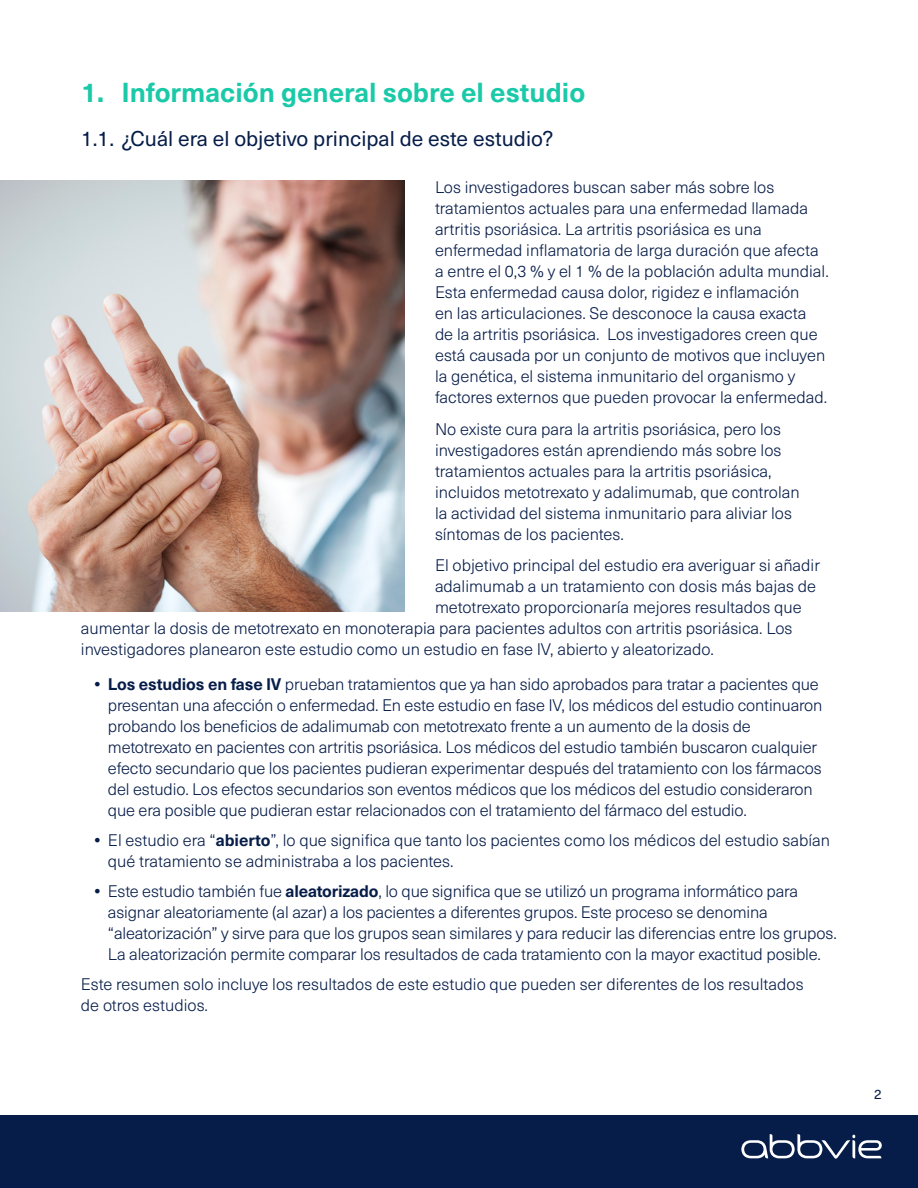
<style>
.page{position:relative;width:918px;height:1188px;background:#fff}
.page>*{position:absolute;margin:0;border:0;box-sizing:border-box;transform-origin:0 0}
.t1{font:700 27px "Neue Haas Unica Pro";color:#1ac9a8}
.t2{font:21px "Neue Haas Unica Pro";color:#071d49}
.t3{font:300 16.5px/21px "Neue Haas Unica Pro";color:#071d49}
.t4{font:13.5px "Neue Haas Unica Pro";color:#071d49}
.s1{font-weight:700}
</style>
<div class="page">
<img style="left:0;top:180px;width:405px;height:432px">
<div style="left:0;top:1115px;width:918px;height:73px;background:#071d49"></div>
<svg style="left:741px;top:1134px;width:141px;height:25px"></svg>
<h1 class="t1" style="left:81px;top:76px;width:506px">1. Información general sobre el estudio</h1>
<p class="t2" style="left:81px;top:126px;width:474px">1.1. ¿Cuál era el objetivo principal de este estudio?</p>
<p class="t3" style="left:435px;top:177px;width:395px">Los investigadores buscan saber más sobre los tratamientos actuales para una enfermedad llamada artritis psoriásica. La artritis psoriásica es una enfermedad inflamatoria de larga duración que afecta a entre el 0,3 % y el 1 % de la población adulta mundial.<br>Esta enfermedad causa dolor, rigidez e inflamación<br>en las articulaciones. Se desconoce la causa exacta de la artritis psoriásica. Los investigadores creen que está causada por un conjunto de motivos que incluyen la genética, el sistema inmunitario del organismo y factores externos que pueden provocar la enfermedad.</p>
<p class="t3" style="left:435px;top:418px;width:366px">No existe cura para la artritis psoriásica, pero los investigadores están aprendiendo más sobre los tratamientos actuales para la artritis psoriásica, incluidos metotrexato y adalimumab, que controlan la actividad del sistema inmunitario para aliviar los síntomas de los pacientes.</p>
<p class="t3" style="left:435px;top:555px;width:387px">El objetivo principal del estudio era averiguar si añadir</p>
<p class="t3" style="left:435px;top:576px;width:382px">adalimumab a un tratamiento con dosis más bajas de</p>
<p class="t3" style="left:435px;top:597px;width:368px">metotrexato proporcionaría mejores resultados que</p>
<p class="t3" style="left:81px;top:618px;width:713px">aumentar la dosis de metotrexato en monoterapia para pacientes adultos con artritis psoriásica. Los</p>
<p class="t3" style="left:81px;top:639px;width:635px">investigadores planearon este estudio como un estudio en fase IV, abierto y aleatorizado.</p>
<p class="t3" style="left:108px;top:674px;width:716px;text-indent:-13px"><span class="s1">• Los estudios en fase IV</span> prueban tratamientos que ya han sido aprobados para tratar a pacientes que presentan una afección o enfermedad. En este estudio en fase IV, los médicos del estudio continuaron probando los beneficios de adalimumab con metotrexato frente a un aumento de la dosis de metotrexato en pacientes con artritis psoriásica. Los médicos del estudio también buscaron cualquier efecto secundario que los pacientes pudieran experimentar después del tratamiento con los fármacos del estudio. Los efectos secundarios son eventos médicos que los médicos del estudio consideraron que era posible que pudieran estar relacionados con el tratamiento del fármaco del estudio.</p>
<p class="t3" style="left:108px;top:830px;width:724px;text-indent:-13px"><span class="s1">•</span> El estudio era “<span class="s1">abierto</span>”, lo que significa que tanto los pacientes como los médicos del estudio sabían qué tratamiento se administraba a los pacientes.</p>
<p class="t3" style="left:108px;top:881px;width:730px;text-indent:-13px"><span class="s1">•</span> Este estudio también fue <span class="s1">aleatorizado</span>, lo que significa que se utilizó un programa informático para asignar aleatoriamente (al azar) a los pacientes a diferentes grupos. Este proceso se denomina “aleatorización” y sirve para que los grupos sean similares y para reducir las diferencias entre los grupos.<br>La aleatorización permite comparar los resultados de cada tratamiento con la mayor exactitud posible.</p>
<p class="t3" style="left:81px;top:974px;width:724px">Este resumen solo incluye los resultados de este estudio que pueden ser diferentes de los resultados de otros estudios.</p>
<p class="t4" style="left:874px;top:1086px;width:9px">2</p>
</div>
